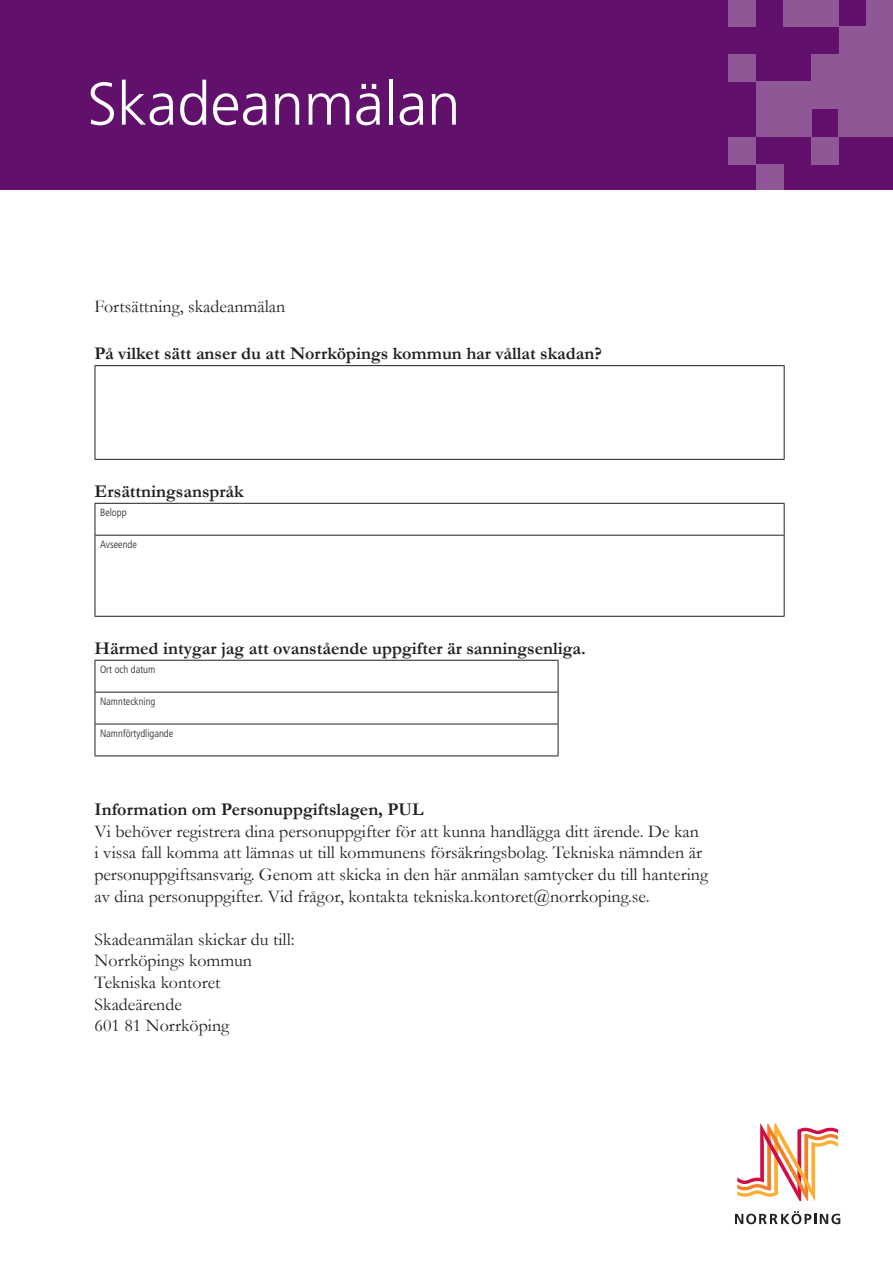
<style>
.page{position:relative;width:893px;height:1263px;background:#fff}
.page>*{position:absolute;margin:0;border:0;box-sizing:border-box;transform-origin:0 0}
.t1{font:300 60px "Frutiger LT Std";color:#fff}
.t2{font:18px/21.6px "Garamond";color:#231f20}
.t3{font:700 18px "Garamond";color:#231f20}
.t4{font:300 condensed 10.5px "Frutiger LT";color:#231f20}
</style>
<div class="page">
<div style="left:0;top:0;width:893px;height:189px;background:#61116c"></div>
<div style="left:783px;top:0;width:56px;height:26px;background:#905797"></div>
<div style="left:866px;top:0;width:27px;height:26px;background:#905797"></div>
<div style="left:839px;top:82px;width:54px;height:55px;background:#905797"></div>
<div style="left:756px;top:82px;width:55px;height:55px;background:#905797"></div>
<div style="left:811px;top:54px;width:28px;height:28px;background:#905797"></div>
<div style="left:866px;top:54px;width:27px;height:28px;background:#905797"></div>
<div style="left:728px;top:54px;width:28px;height:28px;background:#905797"></div>
<div style="left:839px;top:26px;width:27px;height:28px;background:#905797"></div>
<div style="left:811px;top:82px;width:28px;height:27px;background:#905797"></div>
<div style="left:839px;top:54px;width:27px;height:28px;background:#905797"></div>
<div style="left:866px;top:26px;width:27px;height:28px;background:#905797"></div>
<div style="left:728px;top:0;width:28px;height:26px;background:#905797"></div>
<div style="left:811px;top:137px;width:28px;height:28px;background:#905797"></div>
<div style="left:728px;top:137px;width:28px;height:28px;background:#905797"></div>
<div style="left:756px;top:165px;width:27px;height:27px;background:#905797"></div>
<svg style="left:735px;top:1211px;width:105px;height:13px"></svg>
<svg style="left:737px;top:1123px;width:101px;height:78px"></svg>
<hr style="left:95px;top:365px;width:689px;height:1px;background:#231f20">
<hr style="left:95px;top:366px;width:1px;height:93px;background:#231f20">
<hr style="left:784px;top:366px;width:1px;height:93px;background:#231f20">
<hr style="left:95px;top:459px;width:689px;height:1px;background:#231f20">
<hr style="left:95px;top:503px;width:689px;height:1px;background:#231f20">
<hr style="left:95px;top:504px;width:1px;height:31px;background:#231f20">
<hr style="left:784px;top:504px;width:1px;height:31px;background:#231f20">
<hr style="left:95px;top:535px;width:689px;height:1px;background:#231f20">
<hr style="left:95px;top:536px;width:1px;height:80px;background:#231f20">
<hr style="left:784px;top:536px;width:1px;height:80px;background:#231f20">
<hr style="left:95px;top:616px;width:689px;height:1px;background:#231f20">
<hr style="left:95px;top:660px;width:463px;height:1px;background:#231f20">
<hr style="left:95px;top:661px;width:1px;height:31px;background:#231f20">
<hr style="left:558px;top:661px;width:1px;height:31px;background:#231f20">
<hr style="left:95px;top:692px;width:463px;height:1px;background:#231f20">
<hr style="left:95px;top:692px;width:1px;height:32px;background:#231f20">
<hr style="left:558px;top:692px;width:1px;height:32px;background:#231f20">
<hr style="left:95px;top:724px;width:463px;height:1px;background:#231f20">
<hr style="left:95px;top:724px;width:1px;height:31px;background:#231f20">
<hr style="left:558px;top:724px;width:1px;height:31px;background:#231f20">
<hr style="left:95px;top:755px;width:463px;height:1px;background:#231f20">
<p class="t1" style="left:87px;top:70px;width:375px">Skadeanmälan</p>
<p class="t2" style="left:95px;top:296px;width:192px">Fortsättning, skadeanmälan</p>
<p class="t3" style="left:95px;top:341px;width:509px">På vilket sätt anser du att Norrköpings kommun har vållat skadan?</p>
<p class="t3" style="left:95px;top:479px;width:151px">Ersättningsanspråk</p>
<p class="t4" style="left:100px;top:507px;width:28px">Belopp</p>
<p class="t4" style="left:100px;top:539px;width:38px">Avseende</p>
<p class="t3" style="left:95px;top:636px;width:493px">Härmed intygar jag att ovanstående uppgifter är sanningsenliga.</p>
<p class="t4" style="left:100px;top:664px;width:57px">Ort och datum</p>
<p class="t4" style="left:100px;top:695px;width:57px">Namnteckning</p>
<p class="t4" style="left:100px;top:727px;width:75px">Namnförtydligande</p>
<p class="t3" style="left:95px;top:797px;width:331px">Information om Personuppgiftslagen, PUL</p>
<p class="t2" style="left:95px;top:820px;width:615px">Vi behöver registrera dina personuppgifter för att kunna handlägga ditt ärende. De kan<br>i vissa fall komma att lämnas ut till kommunens försäkringsbolag. Tekniska nämnden är personuppgiftsansvarig. Genom att skicka in den här anmälan samtycker du till hantering av dina personuppgifter. Vid frågor, kontakta tekniska.kontoret@norrkoping.se.</p>
<p class="t2" style="left:95px;top:928px;width:202px">Skadeanmälan skickar du till:<br>Norrköpings kommun<br>Tekniska kontoret</p>
<p class="t2" style="left:95px;top:992px;width:89px">Skadeärende</p>
<p class="t2" style="left:95px;top:1014px;width:136px">601 81 Norrköping</p>
</div>
